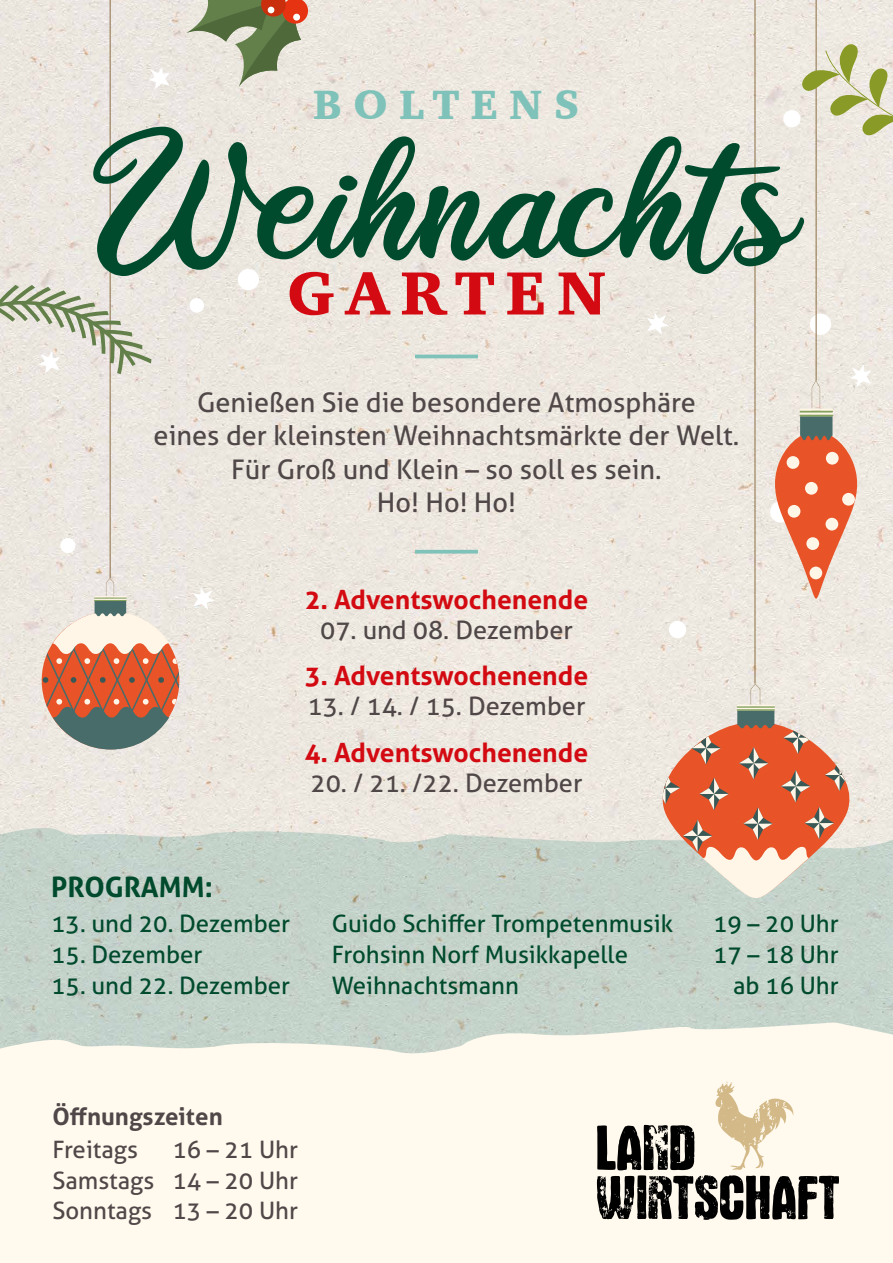
<style>
.page{position:relative;width:893px;height:1263px;background:#fff}
.page>*{position:absolute;margin:0;border:0;box-sizing:border-box;transform-origin:0 0}
.t1{font:183.6px "Ballet Harmony";color:#004a2e;scale:.96 1}
.t2{font:900 62.55px "Charter";letter-spacing:.17em;color:#d30a11}
.t3{font:900 42px "Charter";letter-spacing:.27em;color:#7fc2b9}
.t4{font:700 28.05px "Aller";color:#004a2e}
.t5{font:27.15px/33.5px "Aller";color:#504748;text-align:center}
.t6{font:700 26.4px "Aller";color:#d30a11}
.t7{font:25.35px "Aller";color:#504748}
.t8{font:24px "Aller";color:#004a2e}
.t9{font:24px/30.5px "Aller";color:#504748;text-align:justify}
.t10{font:700 24px "Aller";color:#504748}
</style>
<div class="page">
<img style="left:0;top:0;width:893px;height:826px">
<svg style="left:0;top:826px;width:893px;height:196px;background:#c6d3c9"></svg>
<svg style="left:0;top:1022px;width:893px;height:241px;background:#faf5eb"></svg>
<hr style="left:415px;top:355px;width:63px;height:3px;background:#7fc2b9">
<svg style="left:415px;top:550px;width:63px;height:4px"></svg>
<svg style="left:597px;top:1081px;width:242px;height:139px;background:#b4afa4"></svg>
<svg style="left:193px;top:587px;width:22px;height:23px"></svg>
<svg style="left:647px;top:312px;width:22px;height:23px"></svg>
<svg style="left:148px;top:67px;width:22px;height:22px"></svg>
<div style="left:238px;top:269px;width:21px;height:21px;background:#fff;border-radius:50%"></div>
<div style="left:669px;top:621px;width:17px;height:17px;background:#fff;border-radius:50%"></div>
<div style="left:783px;top:110px;width:18px;height:17px;background:#fff;border-radius:50%"></div>
<div style="left:189px;top:298px;width:15px;height:15px;background:#fff;border-radius:50%"></div>
<div style="left:60px;top:538px;width:16px;height:15px;background:#fff;border-radius:50%"></div>
<div style="left:770px;top:501px;width:21px;height:21px;background:#fff;border-radius:50%"></div>
<div style="left:810px;top:314px;width:21px;height:21px;background:#fff;border-radius:50%"></div>
<svg style="left:186px;top:0;width:124px;height:87px;background:#b1ad93"></svg>
<svg style="left:42px;top:578px;width:137px;height:171px;background:#cba290"></svg>
<hr style="left:110px;top:0;width:1px;height:578px;background:#8b6f46">
<svg style="left:772px;top:365px;width:99px;height:234px;background:#e6b29e"></svg>
<hr style="left:800px;top:414px;width:33px;height:2px;background:#85a25b">
<hr style="left:800px;top:412px;width:33px;height:2px;background:#fff6e7">
<hr style="left:800px;top:410px;width:33px;height:2px;background:#85a25b">
<hr style="left:800px;top:408px;width:33px;height:3px;background:#fff6e7">
<div style="left:787px;top:456px;width:12px;height:13px;background:#fff6e7;border-radius:50%"></div>
<div style="left:805px;top:482px;width:13px;height:13px;background:#fff6e7;border-radius:50%"></div>
<div style="left:826px;top:452px;width:13px;height:13px;background:#fff6e7;border-radius:50%"></div>
<div style="left:842px;top:493px;width:13px;height:13px;background:#fff6e7;border-radius:50%"></div>
<div style="left:788px;top:505px;width:12px;height:13px;background:#fff6e7;border-radius:50%"></div>
<div style="left:825px;top:518px;width:13px;height:12px;background:#fff6e7;border-radius:50%"></div>
<div style="left:806px;top:537px;width:13px;height:13px;background:#fff6e7;border-radius:50%"></div>
<div style="left:809px;top:567px;width:13px;height:12px;background:#fff6e7;border-radius:50%"></div>
<hr style="left:816px;top:0;width:1px;height:381px;background:#8b6f46">
<svg style="left:657px;top:684px;width:198px;height:214px;background:#dda58f"></svg>
<hr style="left:755px;top:0;width:1px;height:684px;background:#8b6f46">
<svg style="left:0;top:285px;width:151px;height:89px;background:#d0d2c2"></svg>
<svg style="left:799px;top:42px;width:94px;height:132px;background:#dad9be"></svg>
<h3 class="t3" style="left:313px;top:79px;width:268px">BOLTENS</h3>
<h1 class="t1" style="left:94px;top:125px;width:672px">Weihnacht</h1>
<h2 class="t2" style="left:287px;top:254px;width:320px">GARTEN</h2>
<h1 class="t1" style="left:741px;top:132px;width:60px">s</h1>
<p class="t5" style="left:154px;top:385px;width:587px">Genießen Sie die besondere Atmosphäre<br>eines der kleinsten Weihnachtsmärkte der Welt.<br>Für Groß und Klein – so soll es sein.<br>Ho! Ho! Ho!</p>
<p class="t6" style="left:305px;top:583px;width:285px">2. Adventswochenende</p>
<p class="t7" style="left:320px;top:615px;width:254px">07. und 08. Dezember</p>
<p class="t6" style="left:305px;top:660px;width:285px">3. Adventswochenende</p>
<p class="t7" style="left:307px;top:691px;width:280px">13. / 14. / 15. Dezember</p>
<p class="t6" style="left:305px;top:736px;width:285px">4. Adventswochenende</p>
<p class="t7" style="left:310px;top:767px;width:274px">20. / 21. /22. Dezember</p>
<p class="t4" style="left:51px;top:870px;width:163px">PROGRAMM:</p>
<p class="t8" style="left:51px;top:909px;width:240px">13. und 20. Dezember</p>
<p class="t8" style="left:332px;top:909px;width:343px">Guido Schiffer Trompetenmusik</p>
<p class="t8" style="left:713px;top:909px;width:127px">19 – 20 Uhr</p>
<p class="t8" style="left:51px;top:940px;width:153px">15. Dezember</p>
<p class="t8" style="left:332px;top:940px;width:298px">Frohsinn Norf Musikkapelle</p>
<p class="t8" style="left:713px;top:940px;width:127px">17 – 18 Uhr</p>
<p class="t8" style="left:51px;top:971px;width:240px">15. und 22. Dezember</p>
<p class="t8" style="left:332px;top:971px;width:189px">Weihnachtsmann</p>
<p class="t8" style="left:733px;top:971px;width:107px">ab 16 Uhr</p>
<p class="t10" style="left:52px;top:1101px;width:172px">Öffnungszeiten</p>
<p class="t9" style="left:52px;top:1134px;width:87px">Freitags</p>
<p class="t9" style="left:52px;top:1134px;width:247px;text-indent:120px">16 – 21 Uhr Samstags 14 – 20 Uhr Sonntags 13 – 20 Uhr</p>
</div>
